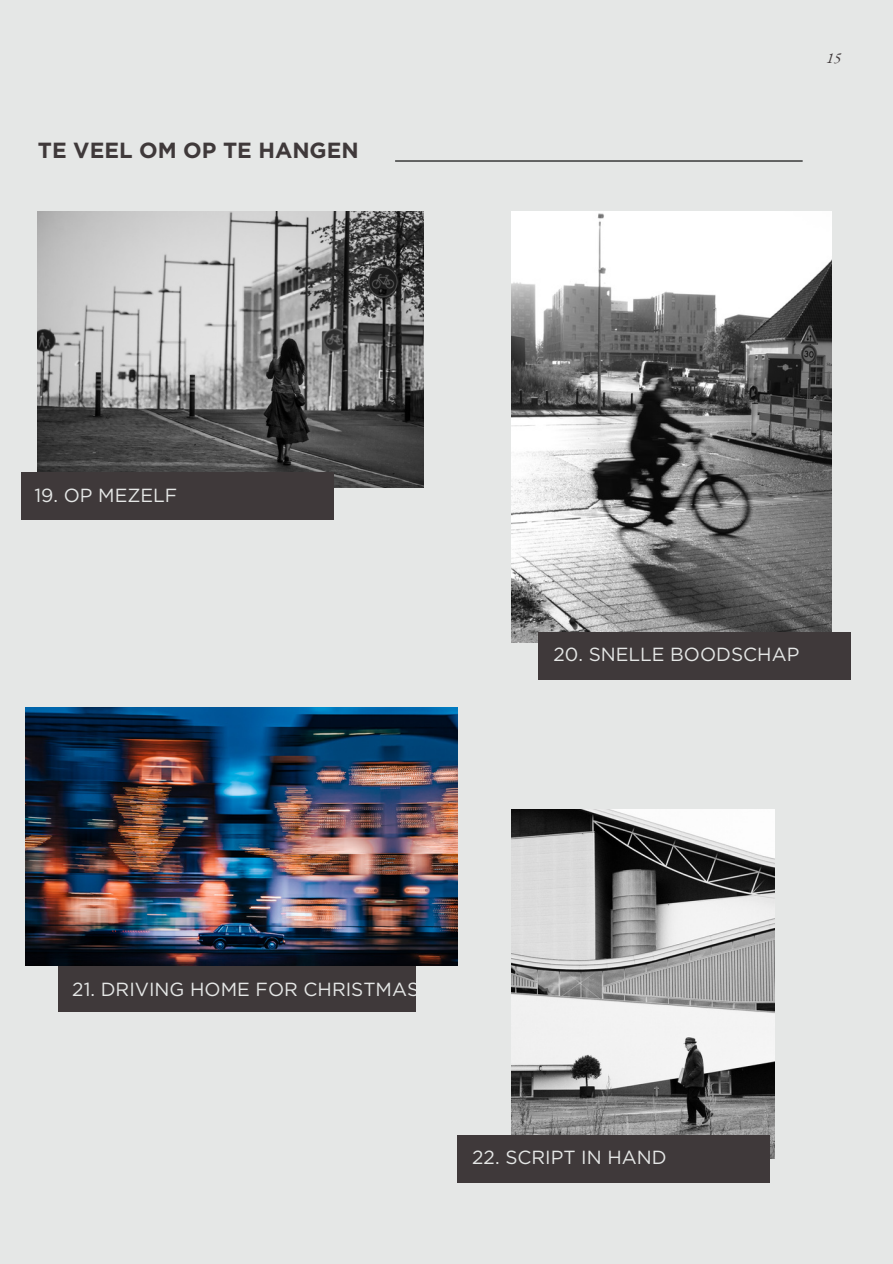
<style>
.page{position:relative;width:893px;height:1264px;background:#fff}
.page>*{position:absolute;margin:0;border:0;box-sizing:border-box;transform-origin:0 0}
.t1{font:700 21.9px "Gotham";color:#3f393a}
.t2{font:18.9px "Gotham";color:#e5e7e6}
.t3{font:italic 15px "EB Garamond";color:#3f393a}
</style>
<div class="page">
<div style="left:0;top:0;width:892px;height:1263px;background:#e5e7e6"></div>
<img style="left:511px;top:211px;width:320px;height:431px">
<div style="left:538px;top:631px;width:313px;height:48px;background:#3f393a"></div>
<div style="left:58px;top:964px;width:357px;height:48px;background:#3f393a"></div>
<img style="left:38px;top:211px;width:386px;height:276px">
<div style="left:22px;top:472px;width:312px;height:48px;background:#3f393a"></div>
<img style="left:25px;top:707px;width:432px;height:258px">
<img style="left:511px;top:809px;width:263px;height:349px">
<div style="left:457px;top:1134px;width:313px;height:48px;background:#3f393a"></div>
<hr style="left:395px;top:160px;width:407px;height:1px;background:#000">
<p class="t1" style="left:38px;top:137px;width:322px">TE VEEL OM OP TE HANGEN</p>
<p class="t3" style="left:826px;top:48px;width:16px">15</p>
<p class="t2" style="left:34px;top:483px;width:144px">19. OP MEZELF</p>
<p class="t2" style="left:553px;top:643px;width:247px">20. SNELLE BOODSCHAP</p>
<p class="t2" style="left:72px;top:977px;width:348px">21. DRIVING HOME FOR CHRISTMAS</p>
<p class="t2" style="left:472px;top:1145px;width:196px">22. SCRIPT IN HAND</p>
</div>
